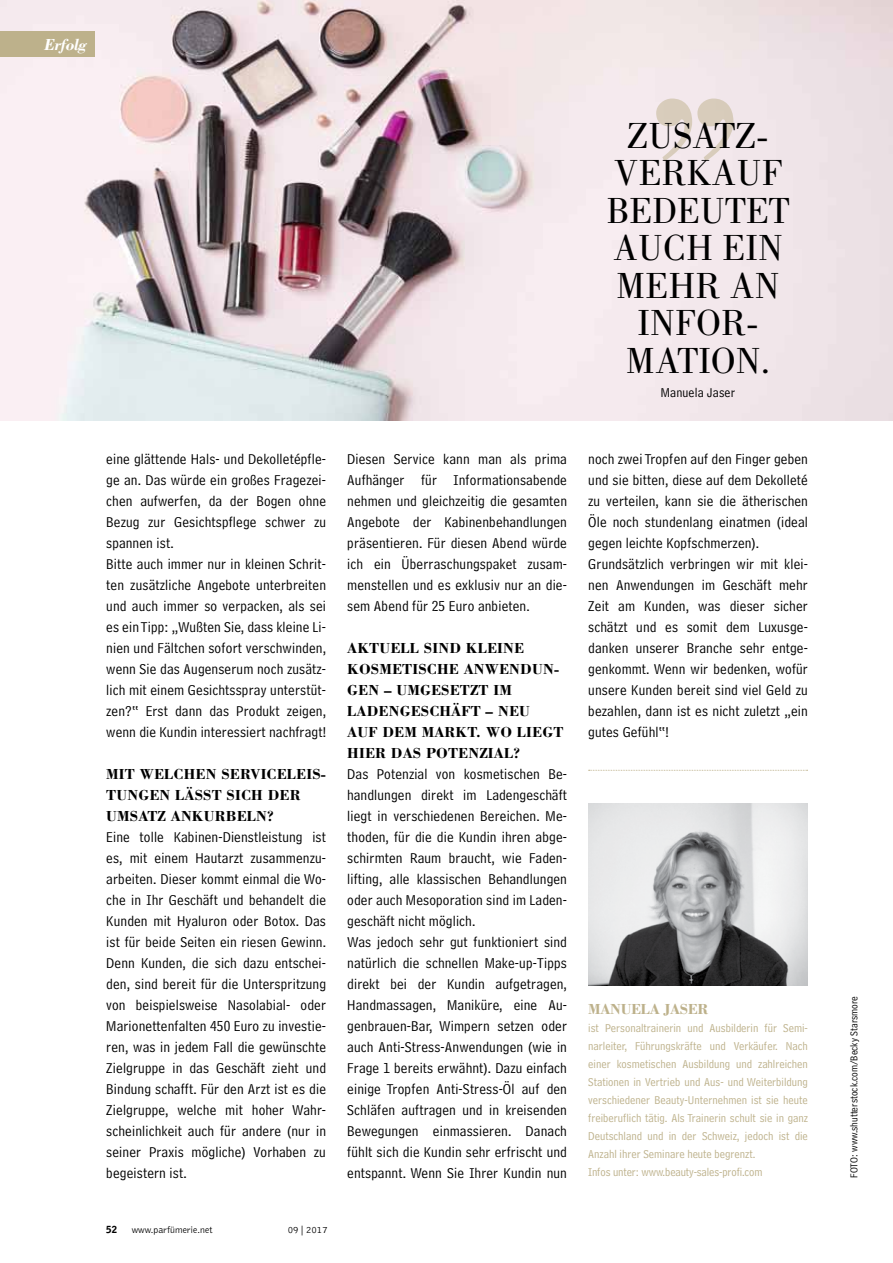
<style>
.page{position:relative;width:893px;height:1263px;background:#fff}
.page>*{position:absolute;margin:0;border:0;box-sizing:border-box;transform-origin:0 0}
.t1{font:37.5px/37.5px "Bodoni Std";color:#000;text-align:center}
.t2{font:italic 700 16.5px "Bodoni Std";letter-spacing:-.03em;color:#fff}
.t3{font:15px/21px "Bell Centennial Std Address";letter-spacing:.01em;color:#000}
.t4{font:700 15px/21px "Bodoni Std";letter-spacing:.01em;color:#000}
.t5{font:700 15px "Bodoni Std";letter-spacing:-.02em;color:#bdb18b}
.t6{font:13.5px "Bell Centennial Std Address";letter-spacing:.01em;color:#000}
.t7{font:12px/18px "Bell Centennial Std Address";color:#bdb18b}
.t8{font:10.5px "Bell Centennial Std Address";color:#000}
.t9{font:300 9.75px "Bell Gothic Std";color:#000}
.t10{font:900 9.75px "Bell Gothic Std";color:#000}
</style>
<div class="page">
<img style="left:588px;top:804px;width:220px;height:182px">
<svg style="left:589px;top:770px;width:219px;height:1px"></svg>
<img style="left:0;top:0;width:893px;height:421px">
<div style="left:0;top:31px;width:95px;height:26px;background:#bdb18b"></div>
<svg style="left:656px;top:99px;width:77px;height:62px;background:#e7dcd7"></svg>
<p class="t2" style="left:44px;top:34px;width:45px">Erfolg</p>
<h1 class="t1" style="left:606px;top:117px;width:185px">ZUSATZ-<br>VERKAUF<br>BEDEUTET<br>AUCH EIN<br>MEHR AN<br>INFOR-<br>MATION.</h1>
<p class="t6" style="left:661px;top:384px;width:76px">Manuela Jaser</p>
<p class="t3" style="left:106px;top:449px;width:221px">eine glättende Hals- und Dekolletépfle&shy;ge an. Das würde ein großes Fragezei&shy;chen aufwerfen, da der Bogen ohne Bezug zur Gesichtspflege schwer zu spannen ist.<br>Bitte auch immer nur in kleinen Schrit&shy;ten zusätzliche Angebote unterbreiten und auch immer so verpacken, als sei es ein Tipp: „Wußten Sie, dass kleine Li&shy;nien und Fältchen sofort verschwinden, wenn Sie das Augenserum noch zusätz&shy;lich mit einem Gesichtsspray unterstüt&shy;zen?“ Erst dann das Produkt zeigen, wenn die Kundin interessiert nachfragt!</p>
<p class="t4" style="left:106px;top:763px;width:221px">MIT WELCHEN SERVICELEIS-<br>TUNGEN LÄSST SICH DER<br>UMSATZ ANKURBELN?</p>
<p class="t3" style="left:106px;top:827px;width:221px;text-align:justify">Eine tolle Kabinen-Dienstleistung ist es, mit einem Hautarzt zusammenzu&shy;arbeiten. Dieser kommt einmal die Wo&shy;che in Ihr Geschäft und behandelt die Kunden mit Hyaluron oder Botox. Das ist für beide Seiten ein riesen Gewinn.<br>Denn Kunden, die sich dazu entschei&shy;den, sind bereit für die Unterspritzung von beispielsweise Nasolabial- oder Marionettenfalten 450 Euro zu investie&shy;ren, was in jedem Fall die gewünschte Zielgruppe in das Geschäft zieht und Bindung schafft. Für den Arzt ist es die Zielgruppe, welche mit hoher Wahr&shy;scheinlichkeit auch für andere (nur in seiner Praxis mögliche) Vorhaben zu begeistern ist.</p>
<p class="t10" style="left:106px;top:1224px;width:12px">52</p>
<p class="t9" style="left:132px;top:1225px;width:82px">www.parfümerie.net</p>
<p class="t9" style="left:288px;top:1225px;width:42px">09 | 2017</p>
<p class="t3" style="left:347px;top:449px;width:221px;text-align:justify">Diesen Service kann man als prima Aufhänger für Informationsabende nehmen und gleichzeitig die gesamten Angebote der Kabinenbehandlungen präsentieren. Für diesen Abend würde ich ein Überraschungspaket zusam&shy;menstellen und es exklusiv nur an die&shy;sem Abend für 25 Euro anbieten.</p>
<p class="t4" style="left:347px;top:637px;width:218px">AKTUELL SIND KLEINE<br>KOSMETISCHE ANWENDUN-<br>GEN – UMGESETZT IM<br>LADENGESCHÄFT – NEU<br>AUF DEM MARKT. WO LIEGT<br>HIER DAS POTENZIAL?</p>
<p class="t3" style="left:347px;top:764px;width:221px">Das Potenzial von kosmetischen Be&shy;handlungen direkt im Ladengeschäft liegt in verschiedenen Bereichen. Me&shy;thoden, für die die Kundin ihren abge&shy;schirmten Raum braucht, wie Faden&shy;lifting, alle klassischen Behandlungen oder auch Mesoporation sind im Laden&shy;geschäft nicht möglich.<br>Was jedoch sehr gut funktioniert sind natürlich die schnellen Make-up-Tipps direkt bei der Kundin aufgetragen, Handmassagen, Maniküre, eine Au&shy;genbrauen-Bar, Wimpern setzen oder auch Anti-Stress-Anwendungen (wie in Frage 1 bereits erwähnt). Dazu einfach einige Tropfen Anti-Stress-Öl auf den Schläfen auftragen und in kreisenden Bewegungen einmassieren. Danach fühlt sich die Kundin sehr erfrischt und entspannt. Wenn Sie Ihrer Kundin nun</p>
<p class="t3" style="left:588px;top:449px;width:221px">noch zwei Tropfen auf den Finger geben und sie bitten, diese auf dem Dekolleté zu verteilen, kann sie die ätherischen Öle noch stundenlang einatmen (ideal gegen leichte Kopfschmerzen).<br>Grundsätzlich verbringen wir mit klei&shy;nen Anwendungen im Geschäft mehr Zeit am Kunden, was dieser sicher schätzt und es somit dem Luxusge&shy;danken unserer Branche sehr entge&shy;genkommt. Wenn wir bedenken, wofür unsere Kunden bereit sind viel Geld zu bezahlen, dann ist es nicht zuletzt „ein gutes Gefühl“!</p>
<p class="t5" style="left:588px;top:1000px;width:122px">MANUELA JASER</p>
<p class="t7" style="left:588px;top:1019px;width:221px">ist Personaltrainerin und Ausbilderin für Semi&shy;narleiter, Führungskräfte und Verkäufer. Nach einer kosmetischen Ausbildung und zahlreichen Stationen in Vertrieb und Aus- und Weiterbildung verschiedener Beauty-Unternehmen ist sie heute freiberuflich tätig. Als Trainerin schult sie in ganz Deutschland und in der Schweiz, jedoch ist die Anzahl ihrer Seminare heute begrenzt.<br>Infos unter: www.beauty-sales-profi.com</p>
<p class="t8" style="left:848px;top:1178px;width:184px;rotate:-90deg">FOTO: www.shutterstock.com/Becky Starsmore</p>
</div>
